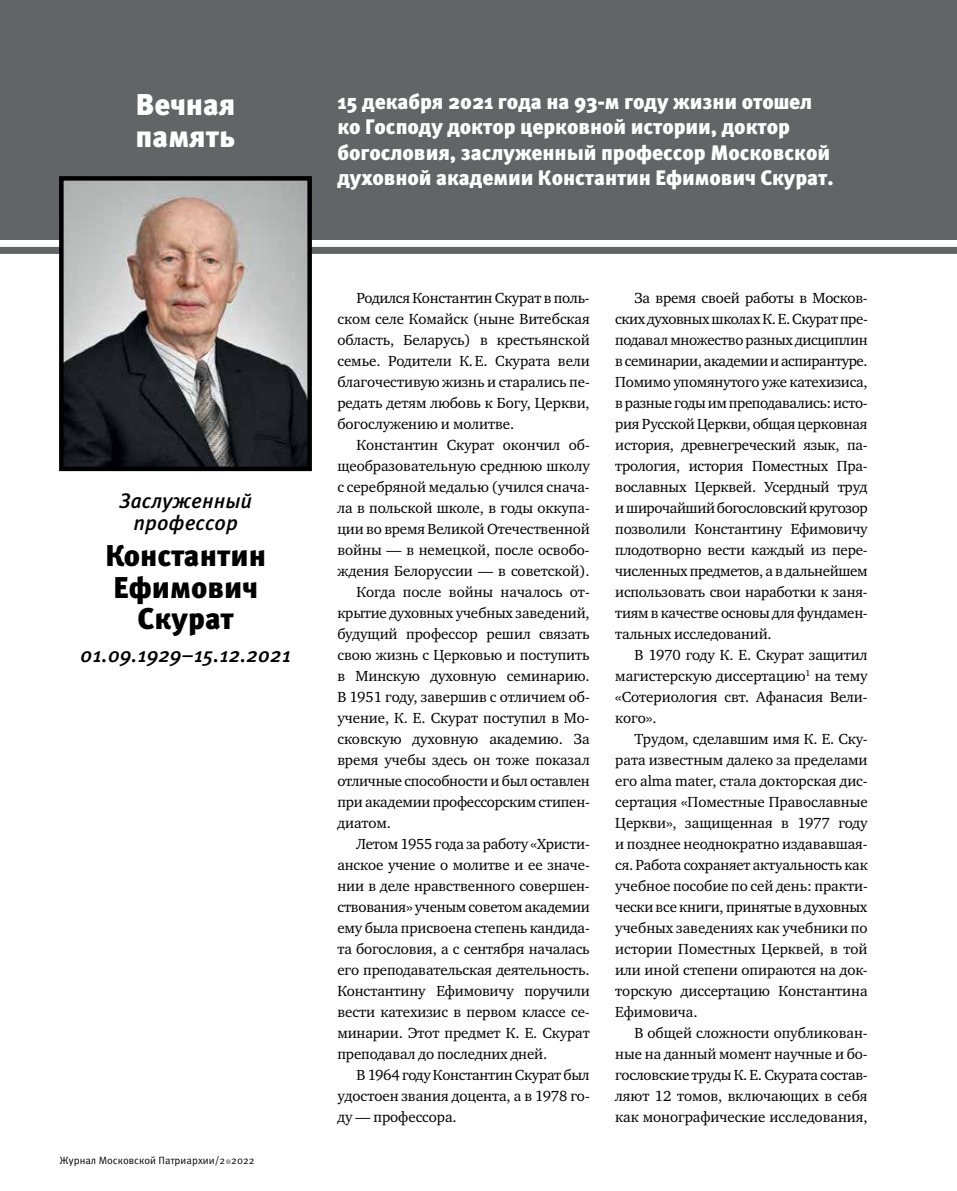
<style>
.page{position:relative;width:957px;height:1191px;background:#fff}
.page>*{position:absolute;margin:0;border:0;box-sizing:border-box;transform-origin:0 0}
.t1{font:900 30px/31.5px "Meta Pro";color:#000;text-align:center}
.t2{font:900 30px/31.5px "Meta Pro";color:#fff}
.t3{font:900 21px/25.5px "Meta Pro";letter-spacing:-.005em;color:#fff}
.t4{font:italic 500 21px/22.5px "Meta Pro";color:#000;text-align:center}
.t5{font:15px/21px "Charter ITC";letter-spacing:-.005em;color:#000;text-align:justify}
.t6{font:10.5px "Meta Pro";color:#000}
</style>
<div class="page">
<div style="left:0;top:0;width:957px;height:240px;background:#626466"></div>
<div style="left:0;top:247px;width:957px;height:7px;background:#626466"></div>
<svg style="left:226px;top:1159px;width:5px;height:5px"></svg>
<img style="left:64px;top:181px;width:243px;height:285px">
<div style="left:59px;top:176px;width:253px;height:295px;border:4px solid #000"></div>
<h1 class="t2" style="left:136px;top:90px;width:102px">Вечная память</h1>
<h2 class="t4" style="left:119px;top:490px;width:135px">Заслуженный профессор</h2>
<h1 class="t1" style="left:105px;top:541px;width:162px">Константин<br>Ефимович<br>Скурат</h1>
<h2 class="t4" style="left:80px;top:643px;width:213px">01.09.1929–15.12.2021</h2>
<p class="t6" style="left:60px;top:1153px;width:197px">Журнал Московской Патриархии/2 2022</p>
<h2 class="t3" style="left:337px;top:89px;width:498px">15 декабря 2021 года на 93-м году жизни отошел ко Господу доктор церковной истории, доктор богословия, заслуженный профессор Московской духовной академии Константин Ефимович Скурат.</h2>
<p class="t5" style="left:337px;top:287px;width:254px;text-indent:19px">Родился Константин Скурат в поль&shy;ском селе Комайск (ныне Витебская область, Беларусь) в крестьянской семье. Родители К.Е. Скурата вели благочестивую жизнь и старались пе&shy;редать детям любовь к Богу, Церкви, богослужению и молитве.</p>
<p class="t5" style="left:356px;top:434px;width:235px">Константин Скурат окончил об-</p>
<p class="t5" style="left:337px;top:455px;width:254px">щеобразовательную среднюю школу</p>
<p class="t5" style="left:337px;top:476px;width:254px">с серебряной медалью (учился снача-</p>
<p class="t5" style="left:337px;top:497px;width:254px">ла в польской школе, в годы оккупа-</p>
<p class="t5" style="left:337px;top:518px;width:254px">ции во время Великой Отечественной</p>
<p class="t5" style="left:337px;top:539px;width:254px">войны — в немецкой, после освобо-</p>
<p class="t5" style="left:337px;top:560px;width:254px">ждения Белоруссии — в советской).</p>
<p class="t5" style="left:356px;top:581px;width:235px">Когда после войны началось от-</p>
<p class="t5" style="left:337px;top:602px;width:254px">крытие духовных учебных заведений,</p>
<p class="t5" style="left:337px;top:623px;width:254px">будущий профессор решил связать</p>
<p class="t5" style="left:337px;top:644px;width:254px">свою жизнь с Церковью и поступить</p>
<p class="t5" style="left:337px;top:665px;width:254px">в Минскую духовную семинарию.</p>
<p class="t5" style="left:337px;top:686px;width:254px">В 1951 году, завершив с отличием об-</p>
<p class="t5" style="left:337px;top:707px;width:254px">учение, К. Е. Скурат поступил в Мо-</p>
<p class="t5" style="left:337px;top:728px;width:254px">сковскую духовную академию. За</p>
<p class="t5" style="left:337px;top:749px;width:254px">время учебы здесь он тоже показал</p>
<p class="t5" style="left:337px;top:770px;width:254px">отличные способности и был оставлен</p>
<p class="t5" style="left:337px;top:791px;width:254px">при академии профессорским стипен-</p>
<p class="t5" style="left:337px;top:812px;width:55px">диатом.</p>
<p class="t5" style="left:356px;top:833px;width:235px">Летом 1955 года за работу «Христи-</p>
<p class="t5" style="left:337px;top:854px;width:254px">анское учение о молитве и ее значе-</p>
<p class="t5" style="left:337px;top:875px;width:254px">нии в деле нравственного совершен-</p>
<p class="t5" style="left:337px;top:896px;width:254px">ствования» ученым советом академии</p>
<p class="t5" style="left:337px;top:917px;width:254px">ему была присвоена степень кандида-</p>
<p class="t5" style="left:337px;top:938px;width:254px">та богословия, а с сентября началась</p>
<p class="t5" style="left:337px;top:959px;width:254px">его преподавательская деятельность.</p>
<p class="t5" style="left:337px;top:980px;width:254px">Константину Ефимовичу поручили</p>
<p class="t5" style="left:337px;top:1001px;width:254px">вести катехизис в первом классе се-</p>
<p class="t5" style="left:337px;top:1022px;width:254px">минарии. Этот предмет К. Е. Скурат</p>
<p class="t5" style="left:337px;top:1043px;width:211px">преподавал до последних дней.</p>
<p class="t5" style="left:356px;top:1064px;width:235px">В 1964 году Константин Скурат был</p>
<p class="t5" style="left:337px;top:1085px;width:254px">удостоен звания доцента, а в 1978 го-</p>
<p class="t5" style="left:337px;top:1106px;width:121px">ду — профессора.</p>
<p class="t5" style="left:615px;top:287px;width:254px;text-indent:19px">За время своей работы в Москов&shy;ских духовных школах К. Е. Скурат пре&shy;подавал множество разных дисциплин в семинарии, академии и аспирантуре.<br>Помимо упомянутого уже катехизиса, в разные годы им преподавались: исто&shy;рия Русской Церкви, общая церковная история, древнегреческий язык, па&shy;трология, история Поместных Пра&shy;вославных Церквей. Усердный труд и широчайший богословский кругозор позволили Константину Ефимовичу плодотворно вести каждый из пере&shy;численных предметов, а в дальнейшем использовать свои наработки к заня&shy;тиям в качестве основы для фундамен&shy;тальных исследований.</p>
<p class="t5" style="left:615px;top:644px;width:254px;text-indent:19px">В 1970 году К. Е. Скурат защитил магистерскую диссертацию<sup>1</sup> на тему «Сотериология свт. Афанасия Вели&shy;кого».</p>
<p class="t5" style="left:615px;top:728px;width:254px;text-indent:19px">Трудом, сделавшим имя К. Е. Ску&shy;рата известным далеко за пределами его alma mater, стала докторская дис&shy;сертация «Поместные Православные Церкви», защищенная в 1977 году и позднее неоднократно издававшая&shy;ся. Работа сохраняет актуальность как учебное пособие по сей день: практи&shy;чески все книги, принятые в духовных учебных заведениях как учебники по истории Поместных Церквей, в той или иной степени опираются на док&shy;торскую диссертацию Константина Ефимовича.</p>
<p class="t5" style="left:615px;top:1022px;width:254px;text-indent:19px">В общей сложности опубликован&shy;ные на данный момент научные и бо&shy;гословские труды К. Е. Скурата состав&shy;ляют 12 томов, включающих в себя как монографические исследования,</p>
</div>
